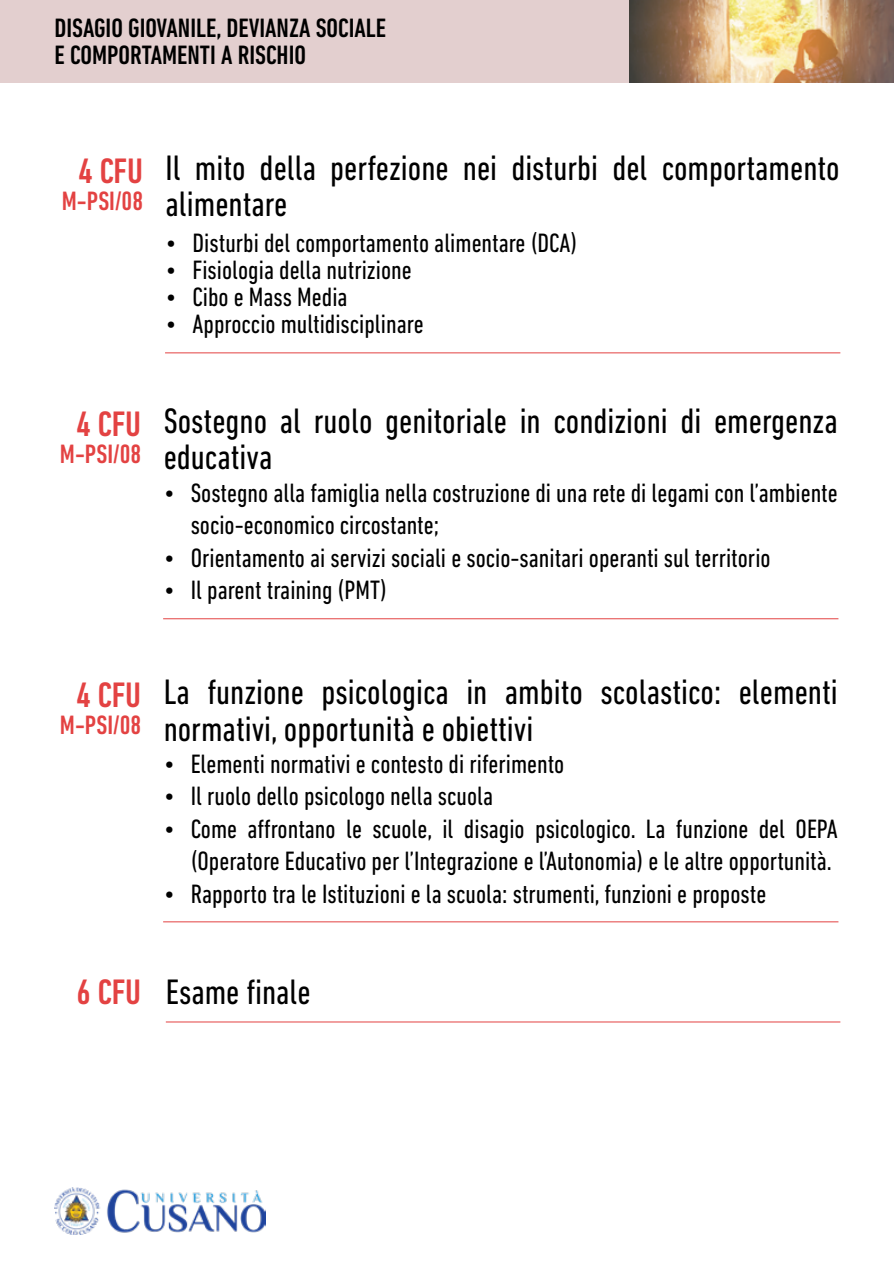
<style>
.page{position:relative;width:894px;height:1264px;background:#fff}
.page>*{position:absolute;margin:0;border:0;box-sizing:border-box;transform-origin:0 0}
.t1{font:condensed 36px/36px "DIN Next LT Pro";color:#000}
.t2{font:500 condensed 36px "DIN Next LT Pro";color:#e34242}
.t3{font:condensed 27px/32.4px "DIN Next LT Pro";color:#000;text-align:right}
.t4{font:500 condensed 27px/27px "DIN Next LT Pro";color:#000}
.t5{font:500 condensed 27px "DIN Next LT Pro";color:#e34242}
.s1{font-weight:500;color:#e34242}
</style>
<div class="page">
<img style="left:54px;top:1187px;width:211px;height:47px">
<div style="left:0;top:0;width:893px;height:83px;background:#e3cfcf"></div>
<img style="left:630px;top:0;width:263px;height:83px">
<hr style="left:166px;top:1021px;width:674px;height:1px;background:#e34242">
<hr style="left:163px;top:921px;width:675px;height:1px;background:#e34242">
<hr style="left:163px;top:618px;width:675px;height:1px;background:#e34242">
<hr style="left:165px;top:352px;width:675px;height:1px;background:#e34242">
<p class="t4" style="left:54px;top:15px;width:333px">DISAGIO GIOVANILE, DEVIANZA SOCIALE<br>E COMPORTAMENTI A RISCHIO</p>
<h1 class="t2" style="left:78px;top:150px;width:66px">4 CFU</h1>
<p class="t5" style="left:62px;top:186px;width:83px">M-PSI/08</p>
<h1 class="t1" style="left:165px;top:150px;width:675px">Il mito della perfezione nei disturbi del comportamento alimentare</h1>
<p class="t3" style="left:165px;top:227px;width:413px">• Disturbi del comportamento alimentare (DCA)</p>
<p class="t3" style="left:165px;top:254px;width:247px">• Fisiologia della nutrizione</p>
<p class="t3" style="left:165px;top:281px;width:183px">• Cibo e Mass Media</p>
<p class="t3" style="left:165px;top:308px;width:259px">• Approccio multidisciplinare</p>
<h1 class="t2" style="left:76px;top:403px;width:66px">4 CFU</h1>
<p class="t5" style="left:60px;top:439px;width:83px">M-PSI/08</p>
<h1 class="t1" style="left:164px;top:403px;width:675px">Sostegno al ruolo genitoriale in condizioni di emergenza educativa</h1>
<p class="t3" style="left:191px;top:476px;width:648px;text-align:left;text-indent:-27px">• Sostegno alla famiglia nella costruzione di una rete di legami con l’ambiente socio-economico circostante;</p>
<p class="t3" style="left:164px;top:541px;width:608px">• Orientamento ai servizi sociali e socio-sanitari operanti sul territorio</p>
<p class="t3" style="left:164px;top:573px;width:225px">• Il parent training (PMT)</p>
<h1 class="t2" style="left:76px;top:674px;width:66px">4 CFU</h1>
<p class="t5" style="left:60px;top:710px;width:83px">M-PSI/08</p>
<h1 class="t1" style="left:164px;top:674px;width:675px">La funzione psicologica in ambito scolastico: elementi normativi, opportunità e obiettivi</h1>
<p class="t3" style="left:164px;top:747px;width:402px">• Elementi normativi e contesto di riferimento</p>
<p class="t3" style="left:164px;top:779px;width:331px">• Il ruolo dello psicologo nella scuola</p>
<p class="t3" style="left:164px;top:812px;width:675px">• Come affrontano le scuole, il disagio psicologico. La funzione del OEPA (Operatore Educativo per l’Integrazione e l’Autonomia) e le altre opportunità.</p>
<p class="t3" style="left:164px;top:877px;width:604px">• Rapporto tra le Istituzioni e la scuola: strumenti, funzioni e proposte</p>
<h1 class="t1" style="left:76px;top:973px;width:236px"><span class="s1">6 CFU</span> Esame finale</h1>
</div>
